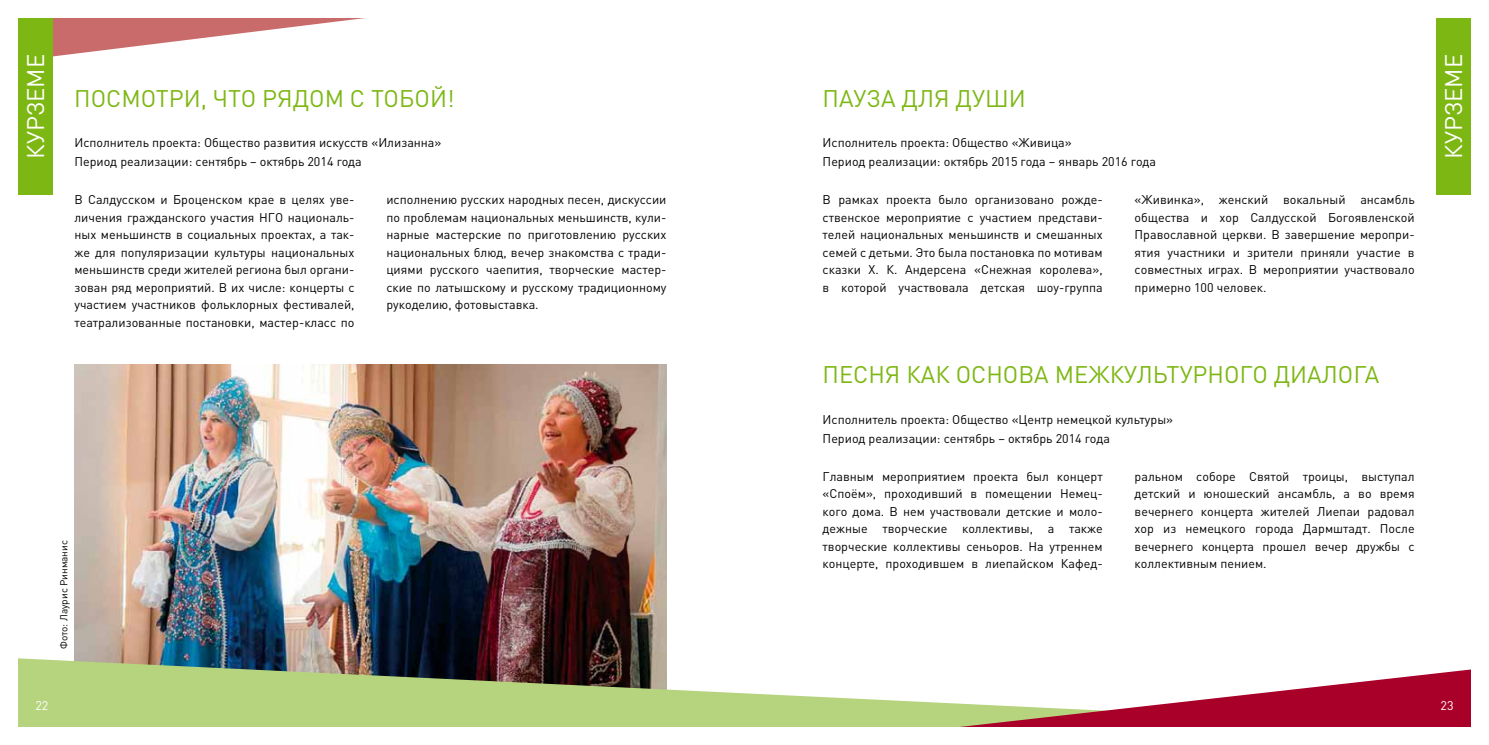
<style>
.page{position:relative;width:1489px;height:745px;background:#fff}
.page>*{position:absolute;margin:0;border:0;box-sizing:border-box;transform-origin:0 0}
.t1{font:23.75px "DIN Pro";color:#7db713}
.t2{font:23.75px "DIN Pro";color:#fff}
.t3{font:12.5px/17.5px "DIN Pro";color:#000;text-align:justify}
.t4{font:12.5px "DIN Pro";color:#fff}
.t5{font:10px "DIN Pro";color:#000}
</style>
<div class="page">
<img style="left:74px;top:364px;width:592px;height:293px">
<svg style="left:18px;top:657px;width:832px;height:69px;fill:#b6d37d"></svg>
<svg style="left:850px;top:669px;width:620px;height:57px"></svg>
<svg style="left:53px;top:18px;width:312px;height:39px"></svg>
<div style="left:1435px;top:18px;width:35px;height:177px;background:#7db713"></div>
<div style="left:18px;top:18px;width:35px;height:177px;background:#7db713"></div>
<h1 class="t2" style="left:19px;top:159px;width:105px;rotate:-90deg">Курземе</h1>
<h1 class="t1" style="left:74px;top:82px;width:33px">Посмотри</h1>
<h1 class="t1" style="left:201px;top:82px;width:27px">, что</h1>
<h1 class="t1" style="left:262px;top:82px;width:48px">рядом</h1>
<h1 class="t1" style="left:350px;top:82px;width:37px">с тобо</h1>
<h1 class="t1" style="left:430px;top:82px;width:26px">й!</h1>
<h1 class="t1" style="left:822px;top:82px;width:32px">Пауза</h1>
<h1 class="t1" style="left:901px;top:82px;width:121px">для души</h1>
<p class="t3" style="left:74px;top:133px;width:368px;line-height:18.8px">Исполнитель проекта: Общество развития искусств «Илизанна»<br>Период реализации: сентябрь – октябрь 2014 года</p>
<p class="t3" style="left:74px;top:190px;width:281px">В Салдусском и Броценском крае в целях уве&shy;личения гражданского участия НГО националь&shy;ных меньшинств в социальных проектах, а так&shy;же для популяризации культуры национальных меньшинств среди жителей региона был органи&shy;зован ряд мероприятий. В их числе: концерты с участием участников фольклорных фестивалей, театрализованные постановки, мастер-класс по</p>
<p class="t3" style="left:386px;top:190px;width:281px">исполнению русских народных песен, дискуссии по проблемам национальных меньшинств, кули&shy;нарные мастерские по приготовлению русских национальных блюд, вечер знакомства с тради&shy;циями русского чаепития, творческие мастер&shy;ские по латышскому и русскому традиционному рукоделию, фотовыставка.</p>
<p class="t5" style="left:57px;top:648px;width:110px;rotate:-90deg">Фото: Лаурис Ринманис</p>
<p class="t3" style="left:822px;top:133px;width:335px;line-height:18.8px">Исполнитель проекта: Общество «Живица»<br>Период реализации: октябрь 2015 года – январь 2016 года</p>
<p class="t3" style="left:822px;top:190px;width:281px">В рамках проекта было организовано рожде&shy;ственское мероприятие с участием представи&shy;телей национальных меньшинств и смешанных семей с детьми. Это была постановка по мотивам сказки Х. К. Андерсена «Снежная королева», в которой участвовала детская шоу-группа</p>
<p class="t3" style="left:1134px;top:190px;width:281px">«Живинка», женский вокальный ансамбль общества и хор Салдусской Богоявленской Православной церкви. В завершение меропри&shy;ятия участники и зрители приняли участие в совместных играх. В мероприятии участвовало примерно 100 человек.</p>
<h1 class="t1" style="left:822px;top:358px;width:32px">Песн</h1>
<h1 class="t1" style="left:884px;top:358px;width:37px">я как</h1>
<h1 class="t1" style="left:955px;top:358px;width:17px">основа</h1>
<h1 class="t1" style="left:1054px;top:358px;width:69px">межкул</h1>
<h1 class="t1" style="left:1152px;top:358px;width:29px">ьтурного</h1>
<h1 class="t1" style="left:1273px;top:358px;width:16px">диалога</h1>
<p class="t3" style="left:822px;top:409px;width:352px;line-height:18.8px">Исполнитель проекта: общество «Центр немецкой культуры»<br>Период реализации: сентябрь – октябрь 2014 года</p>
<p class="t3" style="left:1134px;top:466px;width:281px">ральном соборе Святой троицы, выступал детский и юношеский ансамбль, а во время вечернего концерта жителей Лиепаи радовал хор из немецкого города Дармштадт. После вечернего концерта прошел вечер дружбы с коллективным пением.</p>
<p class="t3" style="left:822px;top:466px;width:281px;text-align:left">Главным мероприятием проекта был концерт «Споём», проходивший в помещении Немец-- кого дома. В нем участвовали детские и моло&shy;дежные творческие коллективы, а также творческие коллективы сеньоров. На утреннем концерте, проходившем в лиепайском Кафед-</p>
<h1 class="t2" style="left:1437px;top:159px;width:105px;rotate:-90deg">Курземе</h1>
<p class="t4" style="left:35px;top:696px;width:15px">22</p>
<p class="t4" style="left:1440px;top:696px;width:15px">23</p>
</div>
